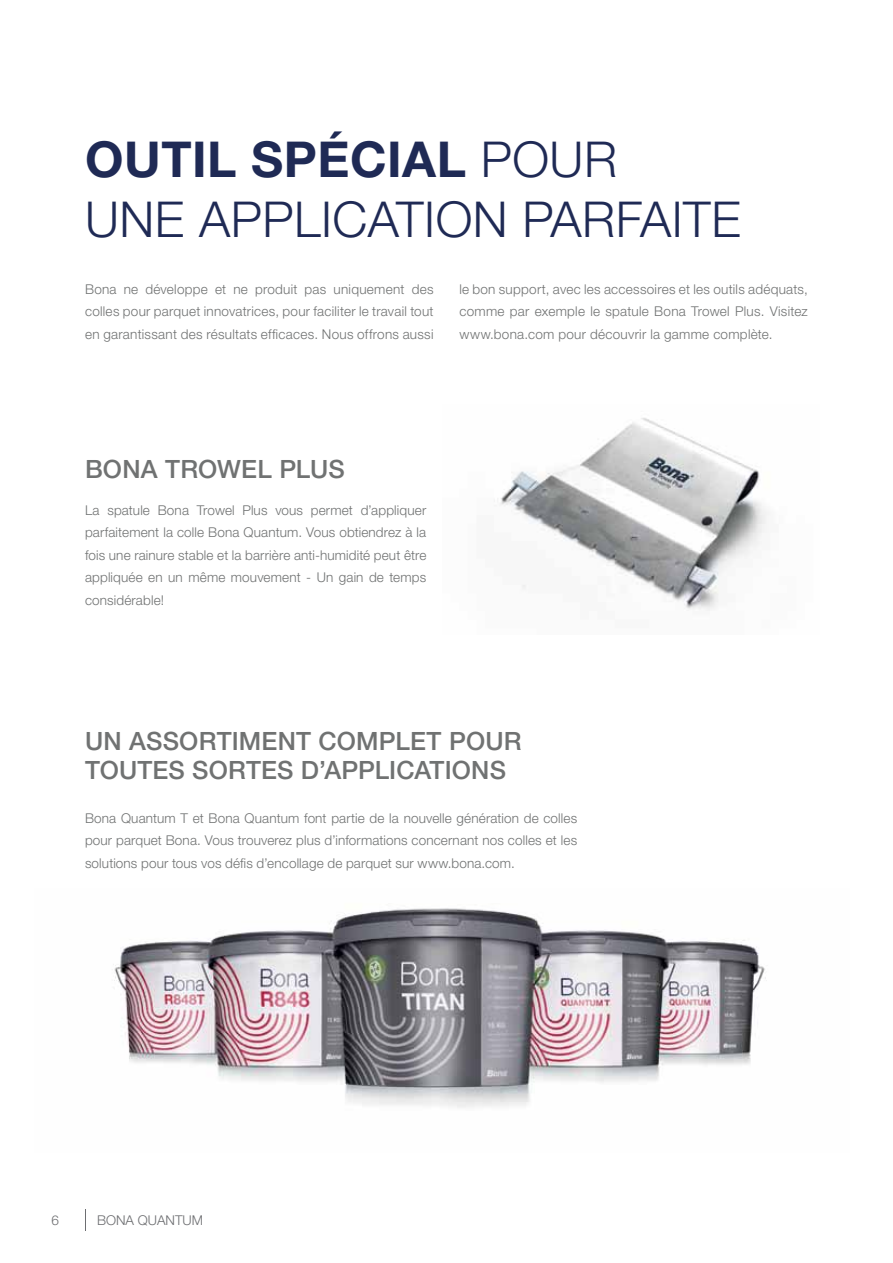
<style>
.page{position:relative;width:893px;height:1263px;background:#fff}
.page>*{position:absolute;margin:0;border:0;box-sizing:border-box;transform-origin:0 0}
.t1{font:300 49.5px/59.4px "Helvetica Neue LT Std";letter-spacing:.01em;color:#1f2a55}
.t2{font:500 25.2px/28.5px "Helvetica Neue LT Pro";letter-spacing:.005em;color:#707272}
.t3{font:300 13.5px/22.5px "Helvetica Neue LT Std";letter-spacing:.015em;color:#707272;text-align:justify}
.t4{font:300 13.5px "Helvetica Neue LT Pro";color:#6d6e71}
.s1{font-weight:700}
</style>
<div class="page">
<svg style="left:85px;top:1209px;width:1px;height:21px"></svg>
<img style="left:113px;top:908px;width:654px;height:200px">
<img style="left:494px;top:418px;width:275px;height:193px">
<h1 class="t1" style="left:85px;top:129px;width:657px"><span class="s1">OUTIL SPÉCIAL</span> POUR<br>UNE APPLICATION PARFAITE</h1>
<p class="t3" style="left:85px;top:277px;width:350px">Bona ne développe et ne produit pas uniquement des colles pour parquet innovatrices, pour faciliter le travail tout en garantissant des résultats efficaces. Nous offrons aussi</p>
<p class="t3" style="left:459px;top:277px;width:350px">le bon support, avec les accessoires et les outils adéquats, comme par exemple le spatule Bona Trowel Plus. Visitez www.bona.com pour découvrir la gamme complète.</p>
<h2 class="t2" style="left:85px;top:454px;width:261px">BONA TROWEL PLUS</h2>
<p class="t3" style="left:85px;top:498px;width:343px">La spatule Bona Trowel Plus vous permet d’appliquer parfaitement la colle Bona Quantum. Vous obtiendrez à la fois une rainure stable et la barrière anti-humidité peut être appliquée en un même mouvement - Un gain de temps considérable!</p>
<h2 class="t2" style="left:85px;top:726px;width:438px">UN ASSORTIMENT COMPLET POUR<br>TOUTES SORTES D’APPLICATIONS</h2>
<p class="t3" style="left:85px;top:806px;width:494px">Bona Quantum T et Bona Quantum font partie de la nouvelle génération de colles pour parquet Bona. Vous trouverez plus d’informations concernant nos colles et les solutions pour tous vos défis d’encollage de parquet sur www.bona.com.</p>
<p class="t4" style="left:52px;top:1211px;width:9px">6</p>
<p class="t4" style="left:97px;top:1211px;width:108px">BONA QUANTUM</p>
</div>
